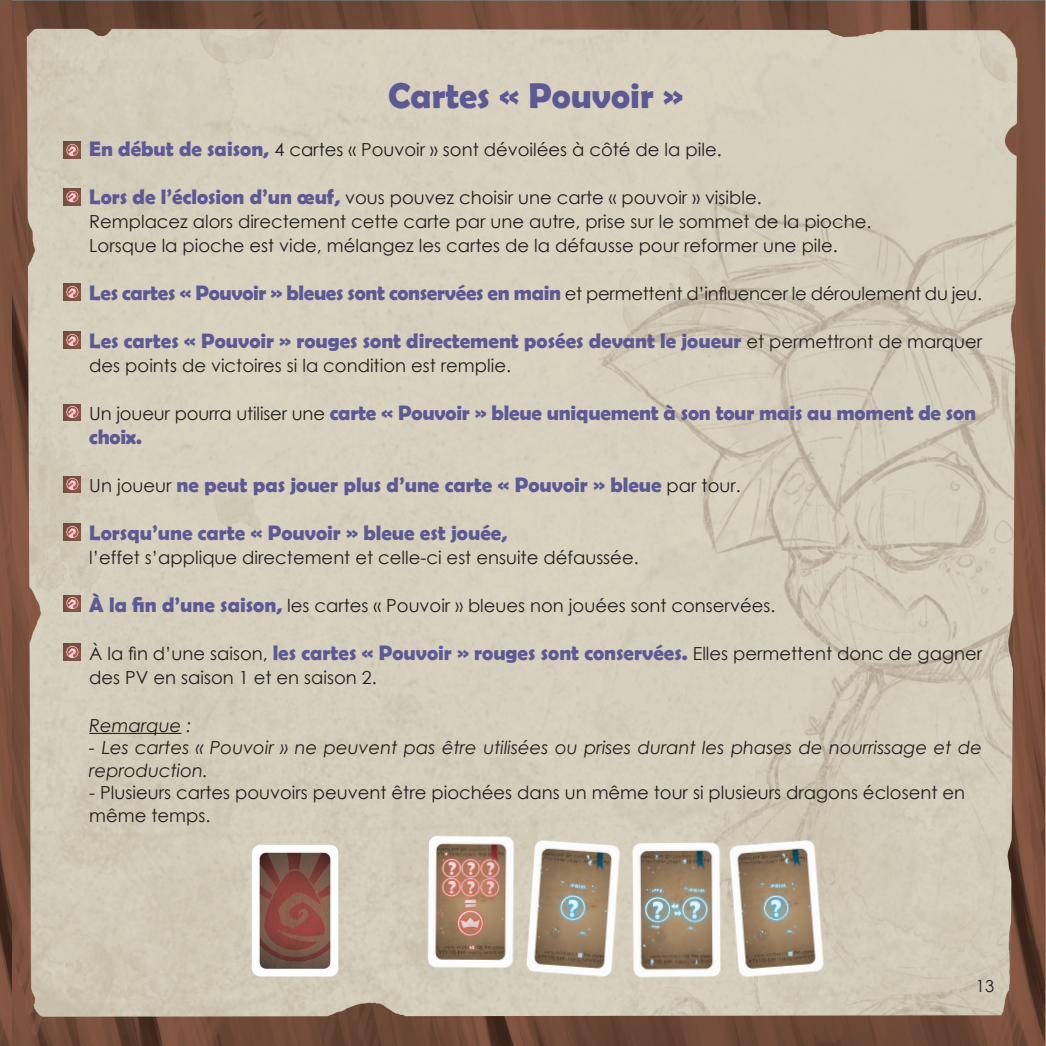
<style>
.page{position:relative;width:1046px;height:1046px;background:#fff}
.page>*{position:absolute;margin:0;border:0;box-sizing:border-box;transform-origin:0 0}
.t1{font:700 36px "Berlin Sans FB Demi";color:#5c5994}
.t2{font:700 21px/24px "Berlin Sans FB Demi";color:#5c5994}
.t3{font:18px/24px "Century Gothic";color:#231f20}
.t4{font:italic 18px/22.5px "Century Gothic";color:#231f20}
.t5{font:16.5px "Century Gothic";color:#231f20}
.s1{font-family:"Berlin Sans FB Demi";font-weight:700;font-size:21px;color:#5c5994}
.s2{font-family:"Century Gothic";font-weight:400;font-size:18px;color:#231f20}
</style>
<div class="page">
<img style="left:0;top:0;width:1044px;height:1046px">
<hr style="left:89px;top:733px;width:92px;height:1px;background:#231f20">
<img style="left:64px;top:142px;width:17px;height:17px">
<img style="left:64px;top:189px;width:17px;height:16px">
<img style="left:64px;top:284px;width:17px;height:17px">
<img style="left:64px;top:332px;width:17px;height:17px">
<img style="left:64px;top:644px;width:17px;height:17px">
<img style="left:64px;top:595px;width:17px;height:17px">
<img style="left:64px;top:524px;width:17px;height:17px">
<img style="left:64px;top:476px;width:17px;height:17px">
<img style="left:64px;top:404px;width:17px;height:17px">
<img style="left:724px;top:834px;width:107px;height:149px">
<img style="left:520px;top:834px;width:107px;height:149px">
<img style="left:422px;top:831px;width:98px;height:143px">
<img style="left:247px;top:839px;width:96px;height:142px">
<img style="left:627px;top:837px;width:100px;height:146px">
<h1 class="t1" style="left:388px;top:74px;width:297px">Cartes « Pouvoir »</h1>
<p class="t3" style="left:89px;top:137px;width:634px"><span class="s1">En début de saison,</span> 4 cartes « Pouvoir » sont dévoilées à côté de la pile.</p>
<p class="t3" style="left:89px;top:185px;width:784px"><span class="s1">Lors de l’éclosion d’un œuf,</span> vous pouvez choisir une carte « pouvoir » visible.<br>Remplacez alors directement cette carte par une autre, prise sur le sommet de la pioche.<br>Lorsque la pioche est vide, mélangez les cartes de la défausse pour reformer une pile.</p>
<p class="t2" style="left:89px;top:280px;width:894px">Les cartes « Pouvoir » bleues sont conservées en main <span class="s2">et permettent d’influencer le déroulement du jeu.</span></p>
<p class="t2" style="left:89px;top:328px;width:894px">Les cartes « Pouvoir » rouges sont directement posées devant le joueur <span class="s2">et permettront de marquer</span></p>
<p class="t3" style="left:89px;top:353px;width:423px">des points de victoires si la condition est remplie.</p>
<p class="t2" style="left:89px;top:400px;width:888px"><span class="s2">Un joueur pourra utiliser une</span> carte « Pouvoir » bleue uniquement à son tour mais au moment de son choix.</p>
<p class="t2" style="left:89px;top:472px;width:653px"><span class="s2">Un joueur</span> ne peut pas jouer plus d’une carte « Pouvoir » bleue <span class="s2">par tour.</span></p>
<p class="t2" style="left:89px;top:520px;width:419px">Lorsqu’une carte « Pouvoir » bleue est jouée,</p>
<p class="t3" style="left:89px;top:545px;width:551px">l’effet s’applique directement et celle-ci est ensuite défaussée.</p>
<p class="t3" style="left:89px;top:593px;width:688px"><span class="s1">à la fin d’une saison,</span> les cartes « Pouvoir » bleues non jouées sont conservées.</p>
<p class="t3" style="left:89px;top:641px;width:894px">à la fin d’une saison, <span class="s1">les cartes « Pouvoir » rouges sont conservées.</span> Elles permettent donc de gagner des PV en saison 1 et en saison 2.</p>
<p class="t4" style="left:89px;top:714px;width:104px">Remarque :</p>
<p class="t4" style="left:89px;top:736px;width:894px">- Les cartes « Pouvoir » ne peuvent pas être utilisées ou prises durant les phases de nourrissage et de reproduction.</p>
<p class="t3" style="left:89px;top:781px;width:877px;line-height:22.5px">- Plusieurs cartes pouvoirs peuvent être piochées dans un même tour si plusieurs dragons éclosent en même temps.</p>
<p class="t5" style="left:976px;top:974px;width:20px">13</p>
</div>
